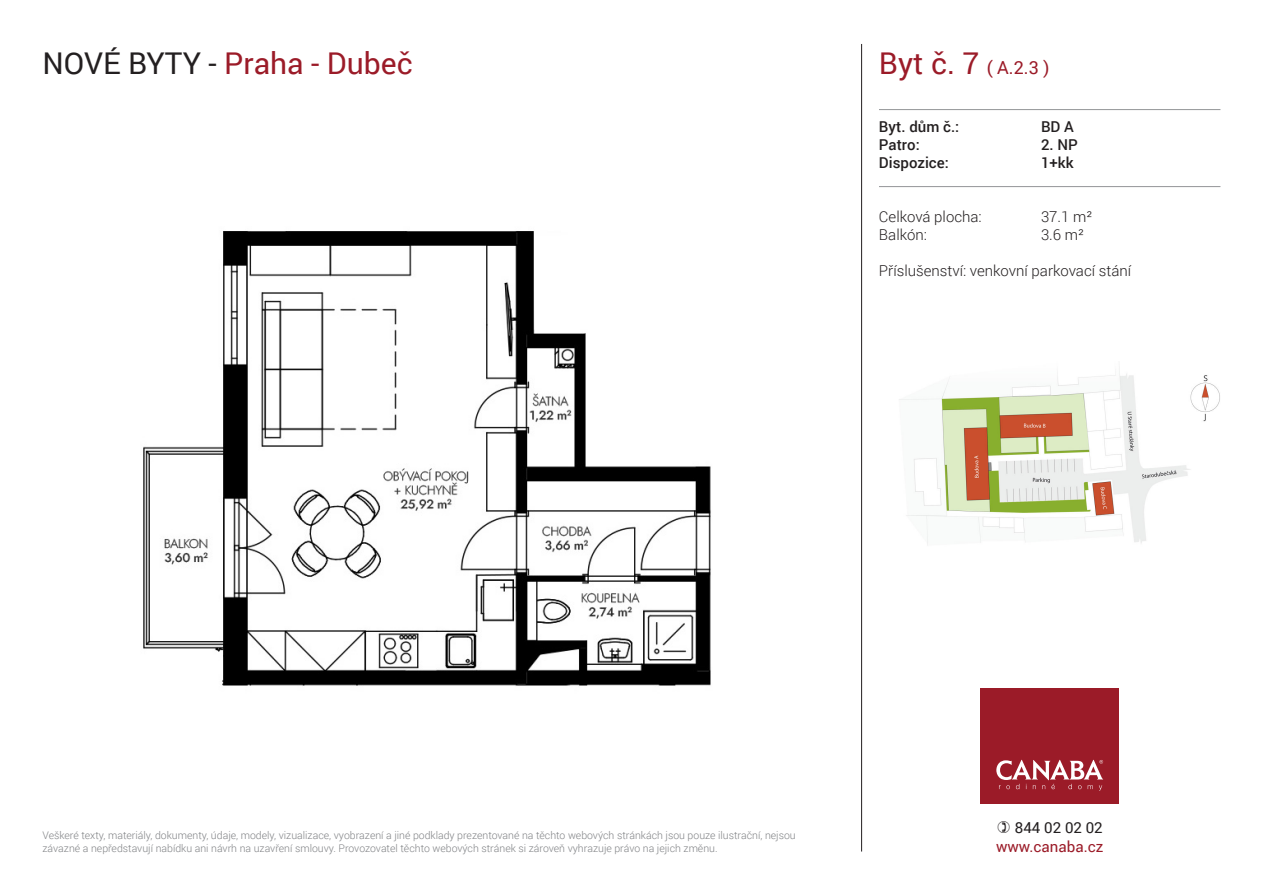
<style>
.page{position:relative;width:1263px;height:893px;background:#fff}
.page>*{position:absolute;margin:0;border:0;box-sizing:border-box;transform-origin:0 0}
.t1{font:30px "Roboto";color:#9b1b28}
.t2{font:18px "Roboto";color:#9b1b28}
.t3{font:15.15px "Roboto";color:#9b1b28}
.t4{font:15.15px "Roboto";color:#231f20}
.t5{font:300 15px "Roboto";color:#231f20}
.t6{font:500 15px "Roboto";color:#231f20}
.t7{font:300 10.5px/12.6px "Roboto";color:#808285}
.s1{color:#231f20}
.s2{font-size:30px}
</style>
<div class="page">
<hr style="left:879px;top:109px;width:341px;height:1px;background:#939598">
<hr style="left:879px;top:186px;width:341px;height:1px;background:#939598">
<img style="left:143px;top:102px;width:720px;height:677px">
<img style="left:899px;top:367px;width:321px;height:178px">
<div style="left:980px;top:688px;width:139px;height:116px;background:#9b1b28"></div>
<svg style="left:996px;top:760px;width:107px;height:31px"></svg>
<hr style="left:861px;top:44px;width:1px;height:807px;background:#231f20">
<p class="t1" style="left:43px;top:42px;width:372px"><span class="s1">NOVÉ BYTY -</span> Praha - Dubeč</p>
<p class="t2" style="left:879px;top:55px;width:172px"><span class="s2">Byt č. 7</span> ( A.2.3 )</p>
<p class="t6" style="left:879px;top:116px;width:82px">Byt. dům č.:</p>
<p class="t6" style="left:1041px;top:116px;width:34px">BD A</p>
<p class="t6" style="left:879px;top:134px;width:42px">Patro:</p>
<p class="t6" style="left:1041px;top:134px;width:38px">2. NP</p>
<p class="t6" style="left:879px;top:152px;width:71px">Dispozice:</p>
<p class="t6" style="left:1041px;top:152px;width:34px">1+kk</p>
<p class="t5" style="left:879px;top:206px;width:104px">Celková plocha:</p>
<p class="t5" style="left:1041px;top:206px;width:53px">37.1 m²</p>
<p class="t5" style="left:879px;top:224px;width:50px">Balkón:</p>
<p class="t5" style="left:1041px;top:224px;width:45px">3.6 m²</p>
<p class="t5" style="left:879px;top:260px;width:254px">Příslušenství: venkovní parkovací stání</p>
<p class="t7" style="left:43px;top:828px;width:755px">Veškeré texty, materiály, dokumenty, údaje, modely, vizualizace, vyobrazení a jiné podklady prezentované na těchto webových stránkách jsou pouze ilustrační, nejsou závazné a nepředstavují nabídku ani návrh na uzavření smlouvy. Provozovatel těchto webových stránek si zároveň vyhrazuje právo na jejich změnu.</p>
<p class="t4" style="left:1015px;top:817px;width:89px">844 02 02 02</p>
<p class="t3" style="left:996px;top:835px;width:109px">www.canaba.cz</p>
</div>
